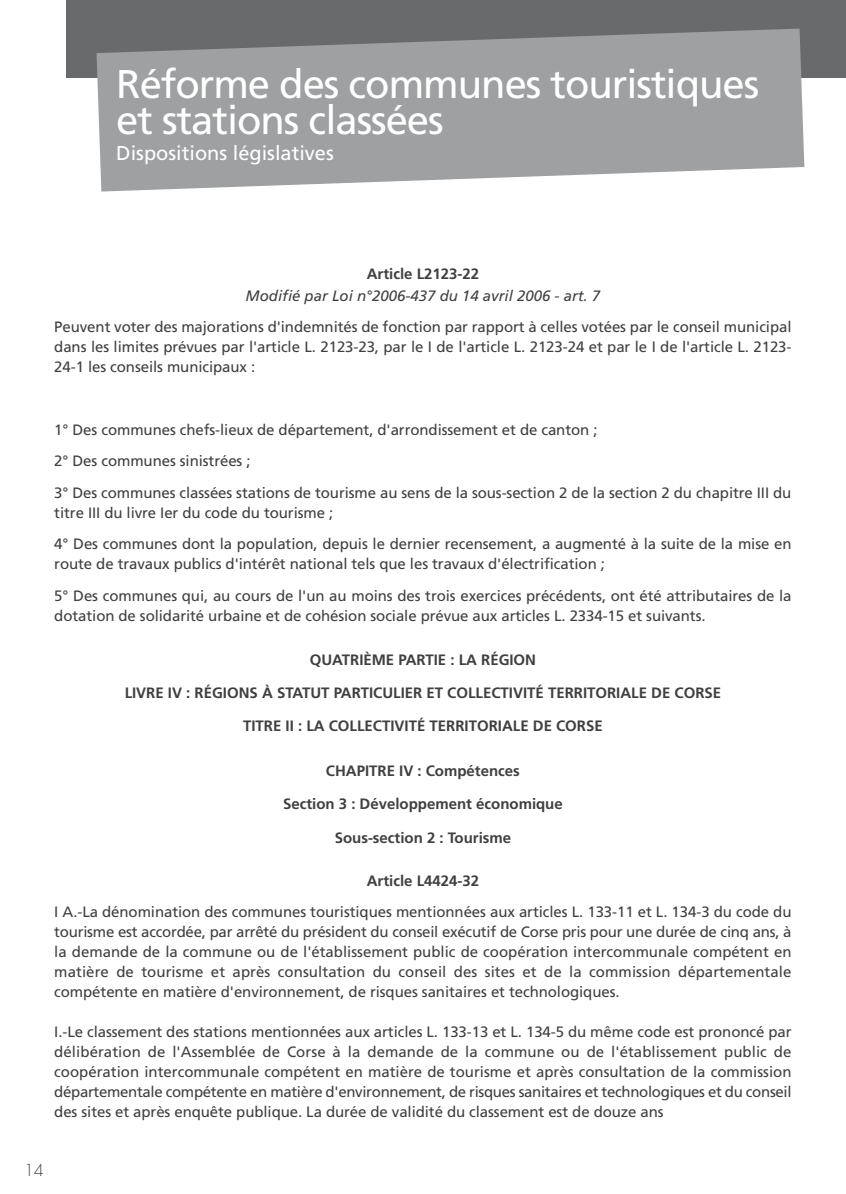
<style>
.page{position:relative;width:846px;height:1194px;background:#fff}
.page>*{position:absolute;margin:0;border:0;box-sizing:border-box;transform-origin:0 0}
.t1{font:40px/36px "Frutiger";letter-spacing:-.025em;color:#fff}
.t2{font:20px "Frutiger";color:#fff}
.t3{font:300 16px "Futura";color:#404041}
.t4{font:15px/20px "Frutiger";letter-spacing:-.005em;color:#404041;text-align:justify}
.t5{font:700 15px "Frutiger";color:#404041}
.t6{font:italic 15px "Frutiger";color:#404041}
</style>
<div class="page">
<div style="left:66px;top:0;width:780px;height:78px;background:#696a6c"></div>
<svg style="left:97px;top:29px;width:707px;height:162px;background:#a1a3a5"></svg>
<h1 class="t1" style="left:116px;top:69px;width:644px">Réforme des communes touristiques et stations classées</h1>
<h2 class="t2" style="left:116px;top:145px;width:219px">Dispositions législatives</h2>
<p class="t5" style="left:367px;top:268px;width:114px">Article L2123-22</p>
<p class="t6" style="left:245px;top:290px;width:356px">Modifié par Loi n°2006-437 du 14 avril 2006 - art. 7</p>
<p class="t4" style="left:54px;top:318px;width:739px">Peuvent voter des majorations d'indemnités de fonction par rapport à celles votées par le conseil municipal dans les limites prévues par l'article L. 2123-23, par le I de l'article L. 2123-24 et par le I de l'article L. 2123- 24-1 les conseils municipaux :</p>
<p class="t4" style="left:54px;top:415px;width:738px;line-height:31.4px;text-align:left">1° Des communes chefs-lieux de département, d'arrondissement et de canton ;<br>2° Des communes sinistrées ;<br>3° Des communes classées stations de tourisme au sens de la sous-section 2 de la section 2 du chapitre III du</p>
<p class="t4" style="left:54px;top:498px;width:739px;line-height:31.4px">titre III du livre Ier du code du tourisme ;<br>4° Des communes dont la population, depuis le dernier recensement, a augmenté à la suite de la mise en</p>
<p class="t4" style="left:54px;top:549px;width:738px;line-height:31.4px">route de travaux publics d'intérêt national tels que les travaux d'électrification ;<br>5° Des communes qui, au cours de l'un au moins des trois exercices précédents, ont été attributaires de la</p>
<p class="t4" style="left:54px;top:606px;width:653px">dotation de solidarité urbaine et de cohésion sociale prévue aux articles L. 2334-15 et suivants.</p>
<p class="t5" style="left:310px;top:653px;width:228px">QUATRIÈME PARTIE : LA RÉGION</p>
<p class="t5" style="left:125px;top:686px;width:598px">LIVRE IV : RÉGIONS À STATUT PARTICULIER ET COLLECTIVITÉ TERRITORIALE DE CORSE</p>
<p class="t5" style="left:243px;top:720px;width:361px">TITRE II : LA COLLECTIVITÉ TERRITORIALE DE CORSE</p>
<p class="t5" style="left:326px;top:764px;width:195px">CHAPITRE IV : Compétences</p>
<p class="t5" style="left:283px;top:798px;width:281px">Section 3 : Développement économique</p>
<p class="t5" style="left:335px;top:831px;width:178px">Sous-section 2 : Tourisme</p>
<p class="t5" style="left:367px;top:874px;width:114px">Article L4424-32</p>
<p class="t4" style="left:54px;top:902px;width:738px">I A.-La dénomination des communes touristiques mentionnées aux articles L. 133-11 et L. 134-3 du code du tourisme est accordée, par arrêté du président du conseil exécutif de Corse pris pour une durée de cinq ans, à la demande de la commune ou de l'établissement public de coopération intercommunale compétent en matière de tourisme et après consultation du conseil des sites et de la commission départementale compétente en matière d'environnement, de risques sanitaires et technologiques.</p>
<p class="t4" style="left:54px;top:1022px;width:739px">I.-Le classement des stations mentionnées aux articles L. 133-13 et L. 134-5 du même code est prononcé par délibération de l'Assemblée de Corse à la demande de la commune ou de l'établissement public de coopération intercommunale compétent en matière de tourisme et après consultation de la commission départementale compétente en matière d'environnement, de risques sanitaires et technologiques et du conseil des sites et après enquête publique. La durée de validité du classement est de douze ans</p>
<p class="t3" style="left:24px;top:1162px;width:21px">14</p>
</div>
